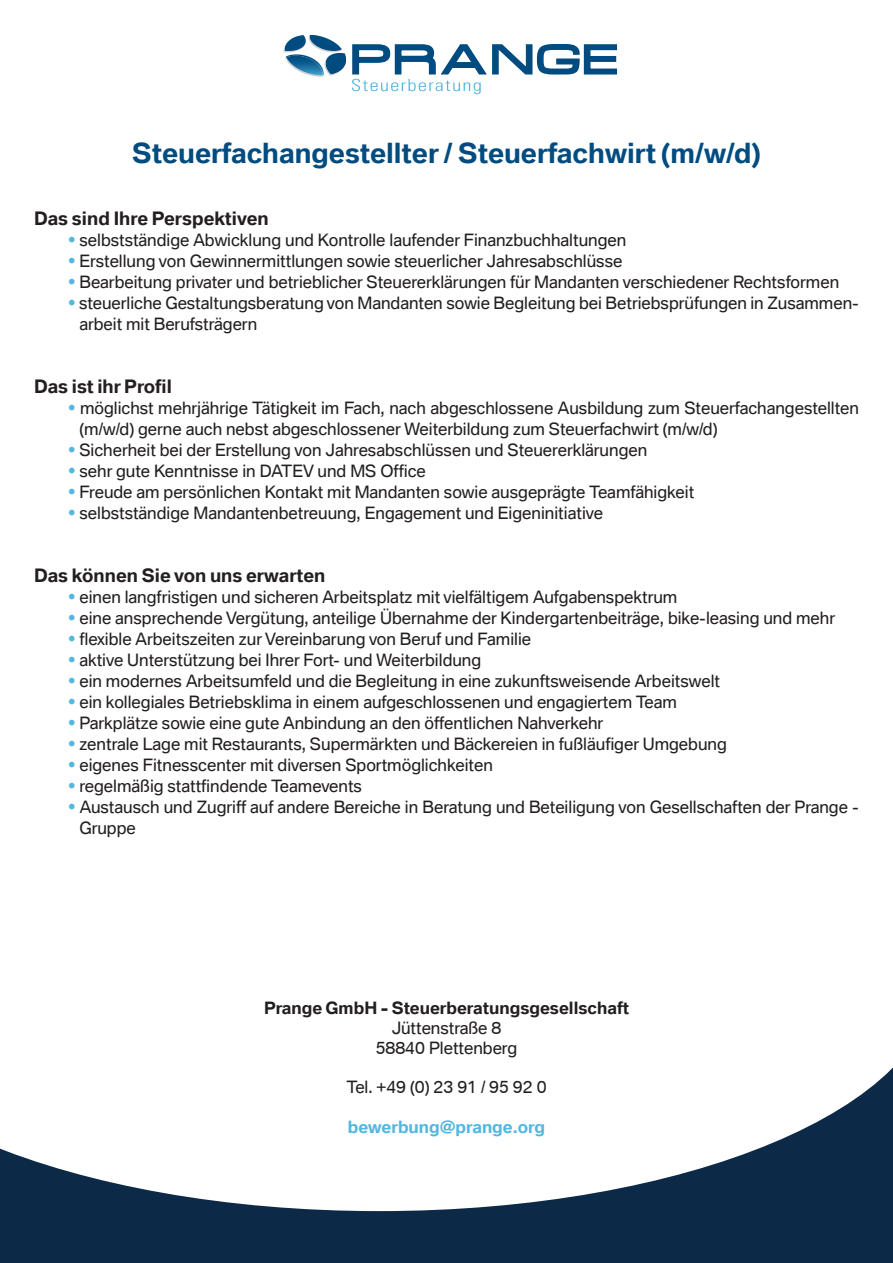
<style>
.page{position:relative;width:893px;height:1263px;background:#fff}
.page>*{position:absolute;margin:0;border:0;box-sizing:border-box;transform-origin:0 0}
.t1{font:700 27px "BMW Type";color:#004c80}
.t2{font:700 18px "BMW Type";color:#231f20}
.t3{font:16.5px "BMW Type";color:#231f20}
.t4{font:700 16.5px "BMW Type";color:#231f20}
.t5{font:700 16.5px "BMW Type";color:#54b7df}
.s1{color:#54b7df}
.s2{color:#fff}
</style>
<div class="page">
<div style="left:0;top:1063px;width:893px;height:200px;background:#0c2948"></div>
<svg style="left:0;top:1063px;width:893px;height:148px;fill:#fff"></svg>
<div style="left:771px;top:1144px;width:110px;height:93px;background:#0c2948"></div>
<svg style="left:283px;top:35px;width:334px;height:59px"></svg>
<p class="t1" style="left:132px;top:135px;width:630px">Steuerfachangestellter / Steuerfachwirt (m/w/d)</p>
<p class="t2" style="left:34px;top:206px;width:236px">Das sind Ihre Perspektiven</p>
<p class="t3" style="left:68px;top:229px;width:560px"><span class="s1">•</span> selbstständige Abwicklung und Kontrolle laufender Finanzbuchhaltungen</p>
<p class="t3" style="left:68px;top:250px;width:556px"><span class="s1">•</span> Erstellung von Gewinnermittlungen sowie steuerlicher Jahresabschlüsse</p>
<p class="t3" style="left:68px;top:271px;width:773px"><span class="s1">•</span> Bearbeitung privater und betrieblicher Steuererklärungen für Mandanten verschiedener Rechtsformen</p>
<p class="t3" style="left:68px;top:292px;width:792px"><span class="s1">•</span> steuerliche Gestaltungsberatung von Mandanten sowie Begleitung bei Betriebsprüfungen in Zusammen-</p>
<p class="t3" style="left:68px;top:313px;width:191px"><span class="s2">•</span> arbeit mit Berufsträgern</p>
<p class="t2" style="left:34px;top:374px;width:139px">Das ist ihr Profil</p>
<p class="t3" style="left:68px;top:397px;width:792px"><span class="s1">•</span> möglichst mehrjährige Tätigkeit im Fach, nach abgeschlossene Ausbildung zum Steuerfachangestellten</p>
<p class="t3" style="left:68px;top:418px;width:651px"><span class="s2">•</span> (m/w/d) gerne auch nebst abgeschlossener Weiterbildung zum Steuerfachwirt (m/w/d)</p>
<p class="t3" style="left:68px;top:439px;width:581px"><span class="s1">•</span> Sicherheit bei der Erstellung von Jahresabschlüssen und Steuererklärungen</p>
<p class="t3" style="left:68px;top:460px;width:359px"><span class="s1">•</span> sehr gute Kenntnisse in DATEV und MS Office</p>
<p class="t3" style="left:68px;top:481px;width:628px"><span class="s1">•</span> Freude am persönlichen Kontakt mit Mandanten sowie ausgeprägte Teamfähigkeit</p>
<p class="t3" style="left:68px;top:502px;width:536px"><span class="s1">•</span> selbstständige Mandantenbetreuung, Engagement und Eigeninitiative</p>
<p class="t2" style="left:34px;top:563px;width:293px">Das können Sie von uns erwarten</p>
<p class="t3" style="left:68px;top:586px;width:611px"><span class="s1">•</span> einen langfristigen und sicheren Arbeitsplatz mit vielfältigem Aufgabenspektrum</p>
<p class="t3" style="left:68px;top:607px;width:769px"><span class="s1">•</span> eine ansprechende Vergütung, anteilige Übernahme der Kindergartenbeiträge, bike-leasing und mehr</p>
<p class="t3" style="left:68px;top:628px;width:465px"><span class="s1">•</span> flexible Arbeitszeiten zur Vereinbarung von Beruf und Familie</p>
<p class="t3" style="left:68px;top:649px;width:415px"><span class="s1">•</span> aktive Unterstützung bei Ihrer Fort- und Weiterbildung</p>
<p class="t3" style="left:68px;top:670px;width:654px"><span class="s1">•</span> ein modernes Arbeitsumfeld und die Begleitung in eine zukunftsweisende Arbeitswelt</p>
<p class="t3" style="left:68px;top:691px;width:610px"><span class="s1">•</span> ein kollegiales Betriebsklima in einem aufgeschlossenen und engagiertem Team</p>
<p class="t3" style="left:68px;top:712px;width:537px"><span class="s1">•</span> Parkplätze sowie eine gute Anbindung an den öffentlichen Nahverkehr</p>
<p class="t3" style="left:68px;top:733px;width:660px"><span class="s1">•</span> zentrale Lage mit Restaurants, Supermärkten und Bäckereien in fußläufiger Umgebung</p>
<p class="t3" style="left:68px;top:754px;width:426px"><span class="s1">•</span> eigenes Fitnesscenter mit diversen Sportmöglichkeiten</p>
<p class="t3" style="left:68px;top:775px;width:296px"><span class="s1">•</span> regelmäßig stattfindende Teamevents</p>
<p class="t3" style="left:68px;top:796px;width:792px"><span class="s1">•</span> Austausch und Zugriff auf andere Bereiche in Beratung und Beteiligung von Gesellschaften der Prange -</p>
<p class="t3" style="left:68px;top:817px;width:69px"><span class="s2">•</span> Gruppe</p>
<p class="t4" style="left:264px;top:997px;width:367px">Prange GmbH - Steuerberatungsgesellschaft</p>
<p class="t3" style="left:392px;top:1017px;width:111px">Jüttenstraße 8</p>
<p class="t3" style="left:376px;top:1037px;width:143px">58840 Plettenberg</p>
<p class="t3" style="left:346px;top:1076px;width:202px">Tel. +49 (0) 23 91 / 95 92 0</p>
<p class="t5" style="left:348px;top:1116px;width:199px">bewerbung@prange.org</p>
</div>
